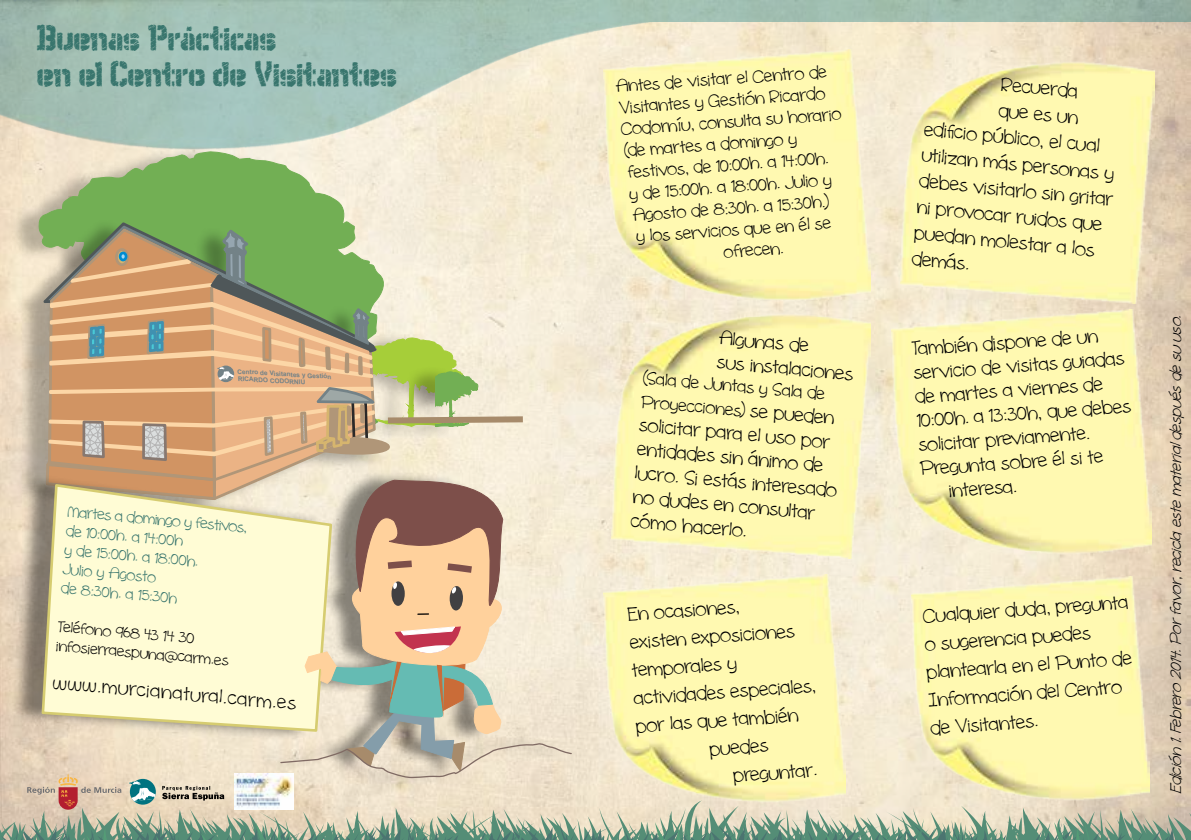
<style>
.page{position:relative;width:1191px;height:840px;background:#fff}
.page>*{position:absolute;margin:0;border:0;box-sizing:border-box;transform-origin:0 0}
.t1{font:30px/36px "WC Wunderbach Rough Bta";color:#38756d}
.t2{font:20px/24px "cinnamoncake";color:#000}
.t3{font:18px/24px "cinnamoncake";color:#000}
.t4{font:16px/19.2px "cinnamoncake";color:#38756d}
.t5{font:italic 16px "cinnamoncake";color:#000}
.t6{font:16px/19.2px "cinnamoncake";color:#000}
.t7{font:700 6.4px/7.2px "Arial";color:#738287}
.s1{font-size:20px}
</style>
<div class="page">
<svg style="left:43px;top:0;width:1148px;height:22px;background:#a0bdb0"></svg>
<img style="left:603px;top:49px;width:267px;height:254px">
<img style="left:900px;top:59px;width:254px;height:245px">
<img style="left:611px;top:311px;width:259px;height:247px">
<img style="left:891px;top:309px;width:260px;height:246px">
<img style="left:603px;top:574px;width:242px;height:225px">
<img style="left:911px;top:576px;width:238px;height:223px">
<div style="left:9px;top:144px;width:366px;height:305px;background:#000;opacity:.25"></div>
<svg style="left:38px;top:151px;width:349px;height:76px;background:#a7c689"></svg>
<div style="left:15px;top:218px;width:366px;height:297px;background:#000;opacity:.3"></div>
<svg style="left:43px;top:221px;width:339px;height:6px;background:#7db260"></svg>
<div style="left:11px;top:469px;width:550px;height:319px;background:#000;opacity:.45"></div>
<svg style="left:0;top:799px;width:1191px;height:19px;background:#e5d8c1"></svg>
<svg style="left:0;top:818px;width:1191px;height:21px;background:#9bb099"></svg>
<svg style="left:27px;top:227px;width:545px;height:582px;background:#d9cba9"></svg>
<h1 class="t1" style="left:37px;top:19px;width:361px">Buenas Prácticas<br>en el Centro de Visitantes</h1>
<p class="t7" style="left:238px;top:368px;width:96px;rotate:3deg">Centro de Visitantes y Gestión<br>RICARDO CODORNIU</p>
<p class="t4" style="left:69px;top:501px;width:182px;rotate:5deg">Martes a domingo y festivos, de 10:00h. a 14:00h<br>y de 15:00h. a 18:00h.<br>Julio y Agosto<br>de 8:30h. a 15:30h</p>
<p class="t6" style="left:59px;top:616px;width:175px;rotate:5deg">Teléfono 968 43 14 30 infosierraespuna@carm.es</p>
<p class="t2" style="left:54px;top:669px;width:246px;rotate:5deg">www.murcianatural.carm.es</p>
<p class="t3" style="left:615px;top:74px;width:213px;rotate:-4deg">Antes de visitar el Centro de</p>
<p class="t3" style="left:618px;top:95px;width:208px;rotate:-4deg">Visitantes y Gestión Ricardo</p>
<p class="t3" style="left:620px;top:116px;width:222px;rotate:-4deg">Codorníu, consulta su horario</p>
<p class="t3" style="left:623px;top:138px;width:174px;rotate:-4deg">(de martes a domingo y</p>
<p class="t3" style="left:627px;top:159px;width:202px;rotate:-4deg">festivos, de 10:00h. a 14:00h.</p>
<p class="t3" style="left:628px;top:181px;width:204px;rotate:-4deg">y de 15:00h. a 18:00h. Julio y</p>
<p class="t3" style="left:632px;top:202px;width:198px;rotate:-4deg">Agosto de 8:30h. a 15:30h.)</p>
<p class="t3" style="left:635px;top:224px;width:196px;rotate:-4deg">y los servicios que en él se</p>
<p class="t3" style="left:723px;top:239px;width:61px;rotate:-4deg">ofrecen.</p>
<p class="t2" style="left:720px;top:325px;width:138px;rotate:5deg">Algunas de<br>sus instalaciones</p>
<p class="t3" style="left:644px;top:365px;width:195px;rotate:5deg">(Sala de Juntas y Sala de<br>Proyecciones) <span class="s1">se pueden</span></p>
<p class="t2" style="left:640px;top:412px;width:204px;rotate:5deg">solicitar para el uso por entidades sin ánimo de lucro. Si estás interesado no dudes en consultar cómo hacerlo.</p>
<p class="t2" style="left:627px;top:601px;width:113px;rotate:-4deg">En ocasiones,</p>
<p class="t2" style="left:629px;top:629px;width:167px;rotate:-4deg">existen exposiciones</p>
<p class="t2" style="left:631px;top:657px;width:107px;rotate:-4deg">temporales y</p>
<p class="t2" style="left:633px;top:685px;width:184px;rotate:-4deg">actividades especiales,</p>
<p class="t2" style="left:635px;top:713px;width:164px;rotate:-4deg">por las que también</p>
<p class="t2" style="left:709px;top:736px;width:60px;rotate:-4deg">puedes</p>
<p class="t2" style="left:732px;top:762px;width:86px;rotate:-4deg">preguntar.</p>
<p class="t2" style="left:1002px;top:71px;width:79px;rotate:6deg">Recuerda</p>
<p class="t2" style="left:1000px;top:97px;width:81px;rotate:6deg">que es un</p>
<p class="t2" style="left:926px;top:115px;width:178px;rotate:6deg">edifi cio público, el cual</p>
<p class="t2" style="left:923px;top:141px;width:194px;rotate:6deg">utilizan más personas y</p>
<p class="t2" style="left:921px;top:167px;width:196px;rotate:6deg">debes visitarlo sin gritar</p>
<p class="t2" style="left:918px;top:193px;width:188px;rotate:6deg">ni provocar ruidos que</p>
<p class="t2" style="left:916px;top:219px;width:183px;rotate:6deg">puedan molestar a los</p>
<p class="t2" style="left:913px;top:245px;width:59px;rotate:6deg">demás.</p>
<p class="t2" style="left:911px;top:336px;width:188px;rotate:-4deg">También dispone de un</p>
<p class="t2" style="left:912px;top:360px;width:213px;rotate:-4deg">servicio de visitas guiadas</p>
<p class="t2" style="left:914px;top:384px;width:190px;rotate:-4deg">de martes a viernes de</p>
<p class="t2" style="left:916px;top:408px;width:216px;rotate:-4deg">10:00h. a 13:30h, que debes</p>
<p class="t2" style="left:917px;top:432px;width:173px;rotate:-4deg">solicitar previamente.</p>
<p class="t2" style="left:919px;top:456px;width:185px;rotate:-4deg">Pregunta sobre él si te</p>
<p class="t2" style="left:948px;top:478px;width:70px;rotate:-4deg">interesa.</p>
<p class="t2" style="left:922px;top:601px;width:207px;line-height:28px;rotate:-4deg">Cualquier duda, pregunta o sugerencia puedes plantearla en el Punto de<br>Información del Centro de Visitantes.</p>
<p class="t5" style="left:1166px;top:793px;width:486px;rotate:-90deg">Edición1.Febrero2014.Porfavor,reciclaestematerialdespuésdesuuso.</p>
</div>
